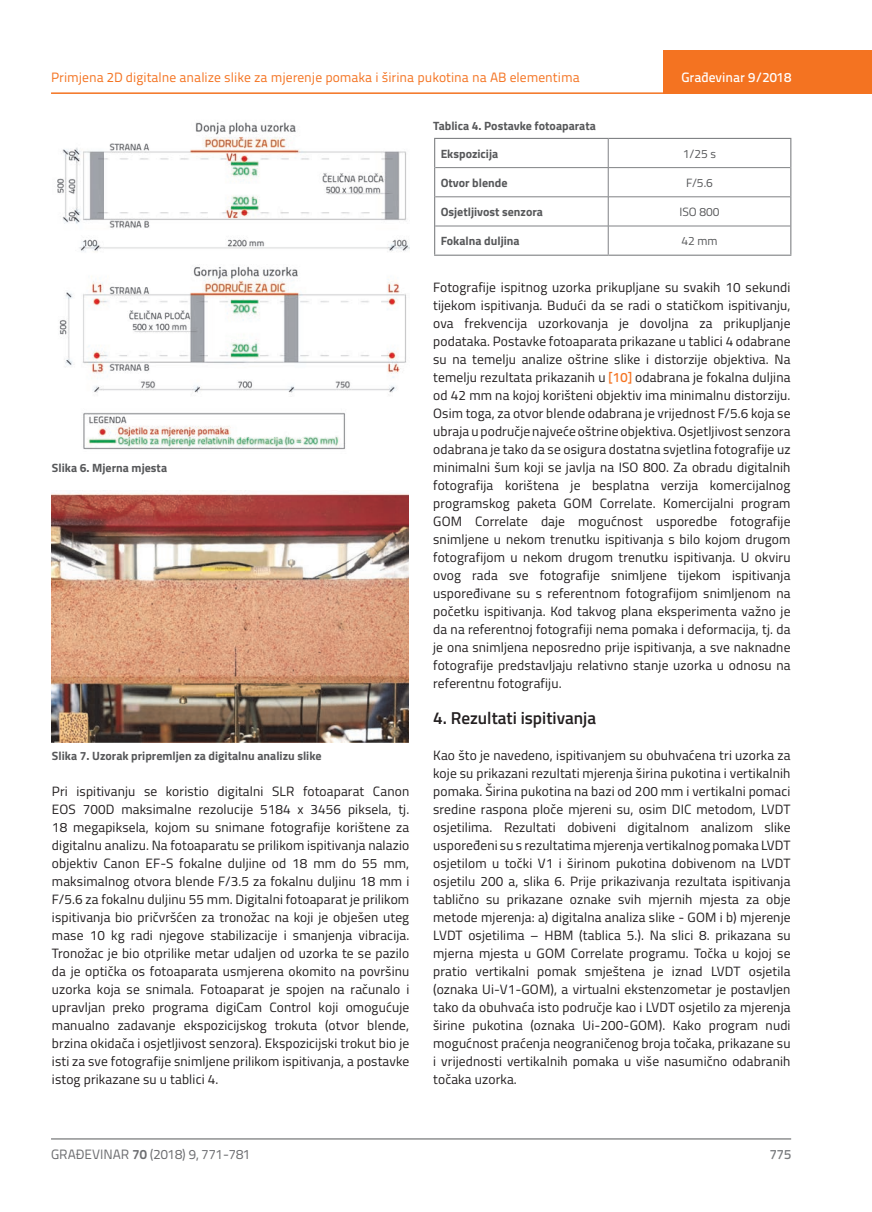
<style>
.page{position:relative;width:872px;height:1212px;background:#fff}
.page>*{position:absolute;margin:0;border:0;box-sizing:border-box;transform-origin:0 0}
.t1{font:600 17.25px "Titillium";color:#231f20}
.t2{font:13.5px/18px "Titillium";letter-spacing:.01em;color:#231f20;text-align:justify}
.t3{font:13.5px "Titillium Text 22 L";color:#f47321}
.t4{font:13.5px "Titillium Text 22 L";color:#6c6d70}
.t5{font:500 13.5px "Titillium Text 22 L";color:#fff}
.t6{font:500 13.5px "Titillium Text 22 L";color:#787a7d}
.t7{font:700 12px "Titillium";color:#57585a}
.t8{font:12px "Titillium";color:#57585a}
.s1{font-family:"Titillium Text 22 L";font-weight:500;color:#f47321}
.s2{font-weight:700}
</style>
<div class="page">
<hr style="left:51px;top:92px;width:821px;height:2px;background:#f47321">
<div style="left:663px;top:50px;width:209px;height:44px;background:#f47321"></div>
<hr style="left:51px;top:1139px;width:740px;height:1px;background:#57585a">
<img style="left:57px;top:122px;width:352px;height:328px">
<hr style="left:435px;top:167px;width:173px;height:1px;background:#808285">
<hr style="left:608px;top:167px;width:182px;height:1px;background:#808285">
<hr style="left:435px;top:197px;width:173px;height:1px;background:#808285">
<hr style="left:608px;top:197px;width:182px;height:1px;background:#808285">
<hr style="left:435px;top:226px;width:173px;height:1px;background:#808285">
<hr style="left:608px;top:226px;width:182px;height:1px;background:#808285">
<svg style="left:608px;top:139px;width:1px;height:116px"></svg>
<hr style="left:434px;top:138px;width:174px;height:1px;background:#808285">
<hr style="left:608px;top:138px;width:183px;height:1px;background:#808285">
<svg style="left:434px;top:139px;width:1px;height:116px"></svg>
<svg style="left:790px;top:139px;width:1px;height:116px"></svg>
<hr style="left:434px;top:255px;width:174px;height:1px;background:#808285">
<hr style="left:608px;top:255px;width:183px;height:1px;background:#808285">
<img style="left:51px;top:493px;width:357px;height:249px">
<p class="t3" style="left:51px;top:68px;width:530px">Primjena 2D digitalne analize slike za mjerenje pomaka i širina pukotina na AB elementima</p>
<p class="t7" style="left:433px;top:116px;width:164px">Tablica 4. Postavke fotoaparata</p>
<p class="t5" style="left:681px;top:67px;width:111px">Građevinar 9/2018</p>
<p class="t7" style="left:52px;top:458px;width:117px">Slika 6. Mjerna mjesta</p>
<p class="t7" style="left:52px;top:747px;width:271px">Slika 7. Uzorak pripremljen za digitalnu analizu slike</p>
<p class="t2" style="left:52px;top:782px;width:359px">Pri ispitivanju se koristio digitalni SLR fotoaparat Canon EOS 700D maksimalne rezolucije 5184 x 3456 piksela, tj.<br>18 megapiksela, kojom su snimane fotografije korištene za digitalnu analizu. Na fotoaparatu se prilikom ispitivanja nalazio objektiv Canon EF-S fokalne duljine od 18 mm do 55 mm, maksimalnog otvora blende F/3.5 za fokalnu duljinu 18 mm i F/5.6 za fokalnu duljinu 55 mm. Digitalni fotoaparat je prilikom ispitivanja bio pričvršćen za tronožac na koji je obješen uteg mase 10 kg radi njegove stabilizacije i smanjenja vibracija.<br>Tronožac je bio otprilike metar udaljen od uzorka te se pazilo da je optička os fotoaparata usmjerena okomito na površinu uzorka koja se snimala. Fotoaparat je spojen na računalo i upravljan preko programa digiCam Control koji omogućuje manualno zadavanje ekspozicijskog trokuta (otvor blende, brzina okidača i osjetljivost senzora). Ekspozicijski trokut bio je isti za sve fotografije snimljene prilikom ispitivanja, a postavke istog prikazane su u tablici 4.</p>
<p class="t7" style="left:440px;top:144px;width:59px">Ekspozicija</p>
<p class="t8" style="left:683px;top:145px;width:35px">1/25 s</p>
<p class="t7" style="left:440px;top:173px;width:68px">Otvor blende</p>
<p class="t8" style="left:686px;top:174px;width:28px">F/5.6</p>
<p class="t7" style="left:440px;top:202px;width:104px">Osjetljivost senzora</p>
<p class="t8" style="left:679px;top:203px;width:42px">ISO 800</p>
<p class="t7" style="left:440px;top:232px;width:80px">Fokalna duljina</p>
<p class="t8" style="left:681px;top:232px;width:38px">42 mm</p>
<p class="t2" style="left:433px;top:277px;width:359px">Fotografije ispitnog uzorka prikupljane su svakih 10 sekundi tijekom ispitivanja. Budući da se radi o statičkom ispitivanju, ova frekvencija uzorkovanja je dovoljna za prikupljanje podataka. Postavke fotoaparata prikazane u tablici 4 odabrane su na temelju analize oštrine slike i distorzije objektiva. Na temelju rezultata prikazanih u <span class="s1">[10]</span> odabrana je fokalna duljina od 42 mm na kojoj korišteni objektiv ima minimalnu distorziju.<br>Osim toga, za otvor blende odabrana je vrijednost F/5.6 koja se ubraja u područje najveće oštrine objektiva. Osjetljivost senzora odabrana je tako da se osigura dostatna svjetlina fotografije uz minimalni šum koji se javlja na ISO 800. Za obradu digitalnih fotografija korištena je besplatna verzija komercijalnog programskog paketa GOM Correlate. Komercijalni program GOM Correlate daje mogućnost usporedbe fotografije snimljene u nekom trenutku ispitivanja s bilo kojom drugom fotografijom u nekom drugom trenutku ispitivanja. U okviru ovog rada sve fotografije snimljene tijekom ispitivanja uspoređivane su s referentnom fotografijom snimljenom na početku ispitivanja. Kod takvog plana eksperimenta važno je da na referentnoj fotografiji nema pomaka i deformacija, tj. da je ona snimljena neposredno prije ispitivanja, a sve naknadne fotografije predstavljaju relativno stanje uzorka u odnosu na referentnu fotografiju.</p>
<p class="t1" style="left:433px;top:705px;width:164px">4. Rezultati ispitivanja</p>
<p class="t2" style="left:433px;top:746px;width:359px">Kao što je navedeno, ispitivanjem su obuhvaćena tri uzorka za koje su prikazani rezultati mjerenja širina pukotina i vertikalnih pomaka. Širina pukotina na bazi od 200 mm i vertikalni pomaci sredine raspona ploče mjereni su, osim DIC metodom, LVDT osjetilima. Rezultati dobiveni digitalnom analizom slike uspoređeni su s rezultatima mjerenja vertikalnog pomaka LVDT osjetilom u točki V1 i širinom pukotina dobivenom na LVDT osjetilu 200 a, slika 6. Prije prikazivanja rezultata ispitivanja tablično su prikazane oznake svih mjernih mjesta za obje metode mjerenja: a) digitalna analiza slike - GOM i b) mjerenje LVDT osjetilima – HBM (tablica 5.). Na slici 8. prikazana su mjerna mjesta u GOM Correlate programu. Točka u kojoj se pratio vertikalni pomak smještena je iznad LVDT osjetila (oznaka Ui-V1-GOM), a virtualni ekstenzometar je postavljen tako da obuhvaća isto područje kao i LVDT osjetilo za mjerenja širine pukotina (oznaka Ui-200-GOM). Kako program nudi mogućnost praćenja neograničenog broja točaka, prikazane su i vrijednosti vertikalnih pomaka u više nasumično odabranih točaka uzorka.</p>
<p class="t4" style="left:51px;top:1144px;width:201px">GRAĐEVINAR <span class="s2">70</span> (2018) 9, 771-781</p>
<p class="t6" style="left:769px;top:1144px;width:23px">775</p>
</div>
